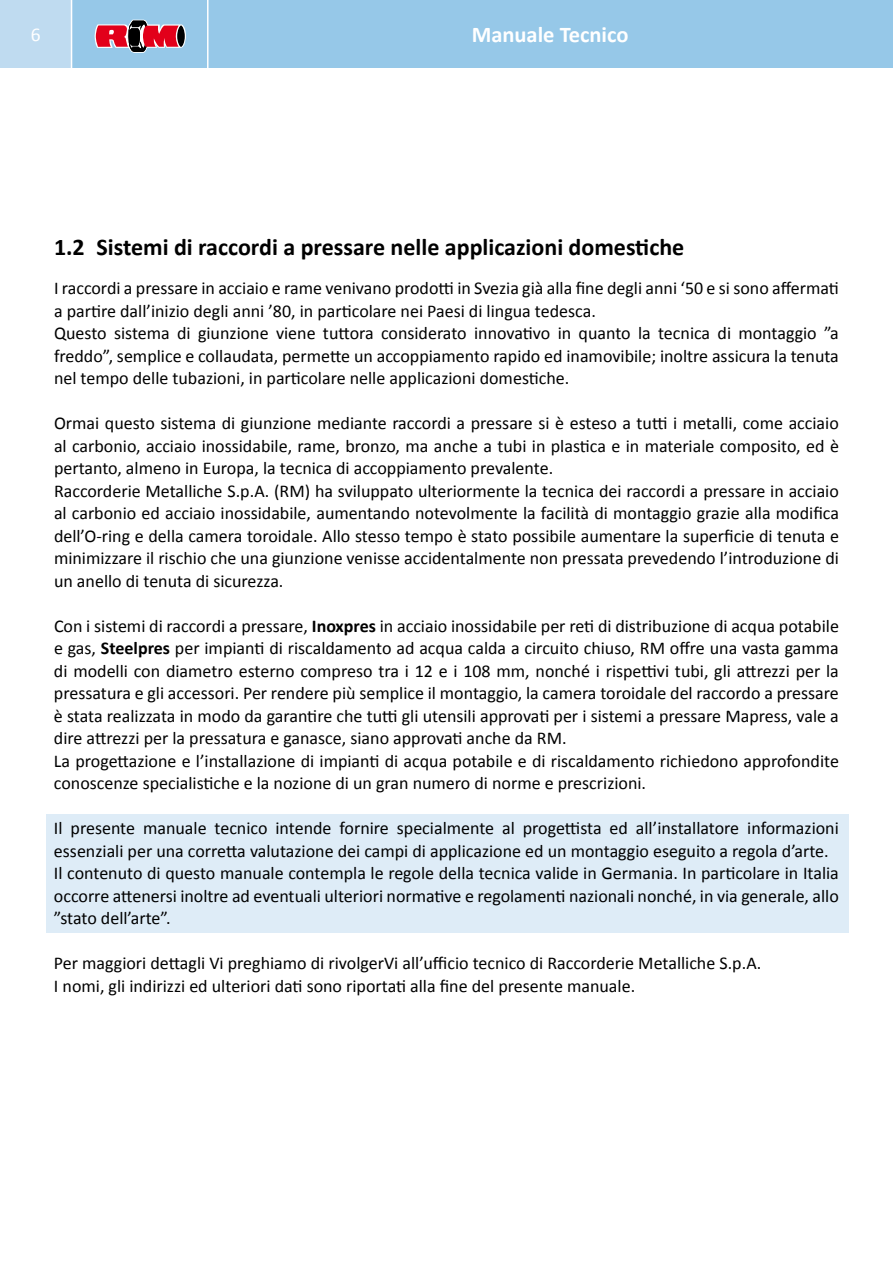
<style>
.page{position:relative;width:893px;height:1263px;background:#fff}
.page>*{position:absolute;margin:0;border:0;box-sizing:border-box;transform-origin:0 0}
.t1{font:700 24px "Calibri";color:#000}
.t2{font:700 22.5px "Calibri";color:#fff}
.t3{font:19.5px "Calibri";color:#fff}
.t4{font:18px/22.5px "Calibri";color:#000}
.s1{font-weight:700}
</style>
<div class="page">
<div style="left:0;top:0;width:893px;height:68px;background:#96c8e8"></div>
<div style="left:0;top:0;width:71px;height:68px;background:#bfdbf0"></div>
<hr style="left:71px;top:0;width:1px;height:68px;background:#fff">
<hr style="left:207px;top:0;width:2px;height:68px;background:#fff">
<svg style="left:95px;top:20px;width:91px;height:33px"></svg>
<div style="left:177px;top:26px;width:8px;height:21px;background:#000;border-radius:50%"></div>
<div style="left:47px;top:815px;width:802px;height:118px;background:#deecf7"></div>
<p class="t3" style="left:31px;top:23px;width:11px">6</p>
<p class="t2" style="left:472px;top:21px;width:158px">Manuale Tecnico</p>
<h1 class="t1" style="left:54px;top:232px;width:632px">1.2 Sistemi di raccordi a pressare nelle applicazioni domestiche</h1>
<p class="t4" style="left:54px;top:276px;width:786px">I raccordi a pressare in acciaio e rame venivano prodotti in Svezia già alla fine degli anni ‘50 e si sono affermati a partire dall’inizio degli anni ’80, in particolare nei Paesi di lingua tedesca.<br>Questo sistema di giunzione viene tuttora considerato innovativo in quanto la tecnica di montaggio ”a freddo”, semplice e collaudata, permette un accoppiamento rapido ed inamovibile; inoltre assicura la tenuta nel tempo delle tubazioni, in particolare nelle applicazioni domestiche.</p>
<p class="t4" style="left:54px;top:411px;width:786px">Ormai questo sistema di giunzione mediante raccordi a pressare si è esteso a tutti i metalli, come acciaio al carbonio, acciaio inossidabile, rame, bronzo, ma anche a tubi in plastica e in materiale composito, ed è pertanto, almeno in Europa, la tecnica di accoppiamento prevalente.<br>Raccorderie Metalliche S.p.A. (RM) ha sviluppato ulteriormente la tecnica dei raccordi a pressare in acciaio al carbonio ed acciaio inossidabile, aumentando notevolmente la facilità di montaggio grazie alla modifica dell’O-ring e della camera toroidale. Allo stesso tempo è stato possibile aumentare la superficie di tenuta e minimizzare il rischio che una giunzione venisse accidentalmente non pressata prevedendo l’introduzione di un anello di tenuta di sicurezza.</p>
<p class="t4" style="left:54px;top:614px;width:786px">Con i sistemi di raccordi a pressare, <span class="s1">Inoxpres</span> in acciaio inossidabile per reti di distribuzione di acqua potabile e gas, <span class="s1">Steelpres</span> per impianti di riscaldamento ad acqua calda a circuito chiuso, RM offre una vasta gamma di modelli con diametro esterno compreso tra i 12 e i 108 mm, nonché i rispettivi tubi, gli attrezzi per la pressatura e gli accessori. Per rendere più semplice il montaggio, la camera toroidale del raccordo a pressare è stata realizzata in modo da garantire che tutti gli utensili approvati per i sistemi a pressare Mapress, vale a dire attrezzi per la pressatura e ganasce, siano approvati anche da RM.<br>La progettazione e l’installazione di impianti di acqua potabile e di riscaldamento richiedono approfondite conoscenze specialistiche e la nozione di un gran numero di norme e prescrizioni.</p>
<p class="t4" style="left:54px;top:816px;width:786px">Il presente manuale tecnico intende fornire specialmente al progettista ed all’installatore informazioni essenziali per una corretta valutazione dei campi di applicazione ed un montaggio eseguito a regola d’arte.<br>Il contenuto di questo manuale contempla le regole della tecnica valide in Germania. In particolare in Italia occorre attenersi inoltre ad eventuali ulteriori normative e regolamenti nazionali nonché, in via generale, allo ”stato dell’arte”.</p>
<p class="t4" style="left:54px;top:951px;width:709px">Per maggiori dettagli Vi preghiamo di rivolgerVi all’ufficio tecnico di Raccorderie Metalliche S.p.A.<br>I nomi, gli indirizzi ed ulteriori dati sono riportati alla fine del presente manuale.</p>
</div>
